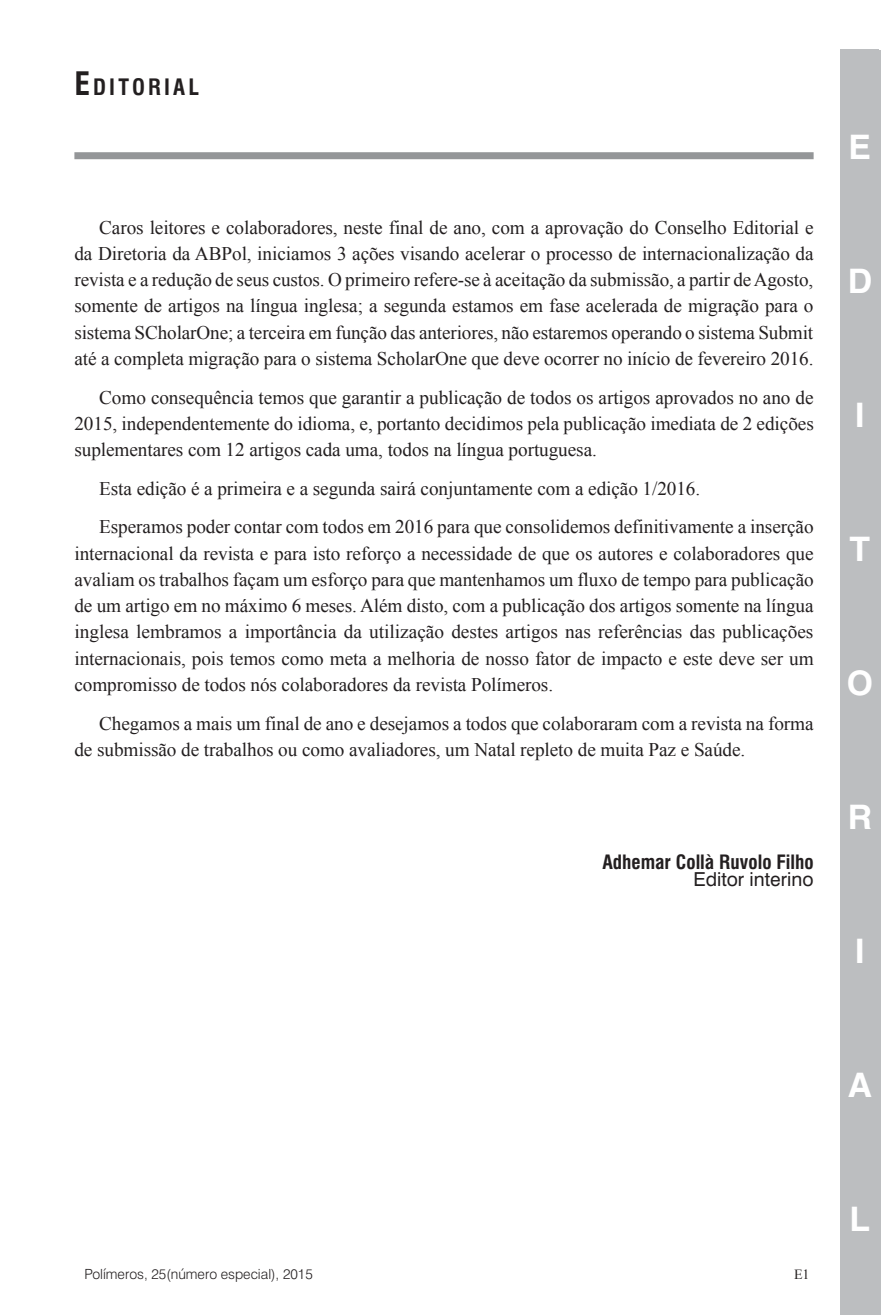
<style>
.page{position:relative;width:893px;height:1315px;background:#fff}
.page>*{position:absolute;margin:0;border:0;box-sizing:border-box;transform-origin:0 0}
.t1{font:700 33.77px "Helvetica";color:#fff}
.titulo_editorial{font:700 condensed 22.05px "Swiss 721 BT";letter-spacing:.145em;color:#231f20}
.Paragraph{font:19.25px/26.2px "Times New Roman";letter-spacing:-.005em;color:#231f20;text-align:justify}
.Authors{font:700 condensed 19.25px/17.5px "Swiss 721 BT";color:#231f20;text-align:right}
.t2{font:300 14px "Swiss 721 BT";color:#231f20}
.PageNumber{font:14px "Times New Roman";color:#231f20}
.s1{font-size:31.5px}
.s2{font-weight:400;font-stretch:normal}
</style>
<div class="page">
<div style="left:841px;top:50px;width:40px;height:1265px;background:#bcbec0"></div>
<div style="left:840px;top:50px;width:39px;height:1265px;background:#bcbec0"></div>
<div style="left:74px;top:152px;width:740px;height:7px;background:#949698"></div>
<p class="titulo_editorial" style="left:74px;top:73px;width:126px"><span class="s1">E</span>DITORIAL</p>
<p class="Paragraph" style="left:74px;top:214px;width:741px;text-indent:25px">Caros leitores e colaboradores, neste final de ano, com a aprovação do Conselho Editorial e da Diretoria da ABPol, iniciamos 3 ações visando acelerar o processo de internacionalização da revista e a redução de seus custos. O primeiro refere-se à aceitação da submissão, a partir de Agosto, somente de artigos na língua inglesa; a segunda estamos em fase acelerada de migração para o sistema SCholarOne; a terceira em função das anteriores, não estaremos operando o sistema Submit até a completa migração para o sistema ScholarOne que deve ocorrer no início de fevereiro 2016.</p>
<p class="Paragraph" style="left:74px;top:384px;width:741px;text-indent:25px">Como consequência temos que garantir a publicação de todos os artigos aprovados no ano de 2015, independentemente do idioma, e, portanto decidimos pela publicação imediata de 2 edições suplementares com 12 artigos cada uma, todos na língua portuguesa.</p>
<p class="Paragraph" style="left:99px;top:475px;width:603px">Esta edição é a primeira e a segunda sairá conjuntamente com a edição 1/2016.</p>
<p class="Paragraph" style="left:74px;top:513px;width:741px;text-indent:25px">Esperamos poder contar com todos em 2016 para que consolidemos definitivamente a inserção internacional da revista e para isto reforço a necessidade de que os autores e colaboradores que avaliam os trabalhos façam um esforço para que mantenhamos um fluxo de tempo para publicação de um artigo em no máximo 6 meses. Além disto, com a publicação dos artigos somente na língua inglesa lembramos a importância da utilização destes artigos nas referências das publicações internacionais, pois temos como meta a melhoria de nosso fator de impacto e este deve ser um compromisso de todos nós colaboradores da revista Polímeros.</p>
<p class="Paragraph" style="left:74px;top:710px;width:741px;text-indent:25px">Chegamos a mais um final de ano e desejamos a todos que colaboraram com a revista na forma de submissão de trabalhos ou como avaliadores, um Natal repleto de muita Paz e Saúde.</p>
<p class="Authors" style="left:602px;top:853px;width:213px">Adhemar Collà Ruvolo Filho<br><span class="s2">Editor interino</span></p>
<p class="t1" style="left:849px;top:126px;width:23px">E</p>
<p class="t1" style="left:848px;top:260px;width:25px">D</p>
<p class="t1" style="left:855px;top:394px;width:9px">I</p>
<p class="t1" style="left:850px;top:528px;width:22px">T</p>
<p class="t1" style="left:847px;top:662px;width:27px">O</p>
<p class="t1" style="left:848px;top:796px;width:25px">R</p>
<p class="t1" style="left:855px;top:930px;width:9px">I</p>
<p class="t1" style="left:848px;top:1064px;width:25px">A</p>
<p class="t2" style="left:84px;top:1265px;width:230px">Polímeros, 25(número especial), 2015</p>
<p class="PageNumber" style="left:794px;top:1265px;width:17px">E1</p>
<p class="t1" style="left:850px;top:1198px;width:22px">L</p>
</div>
